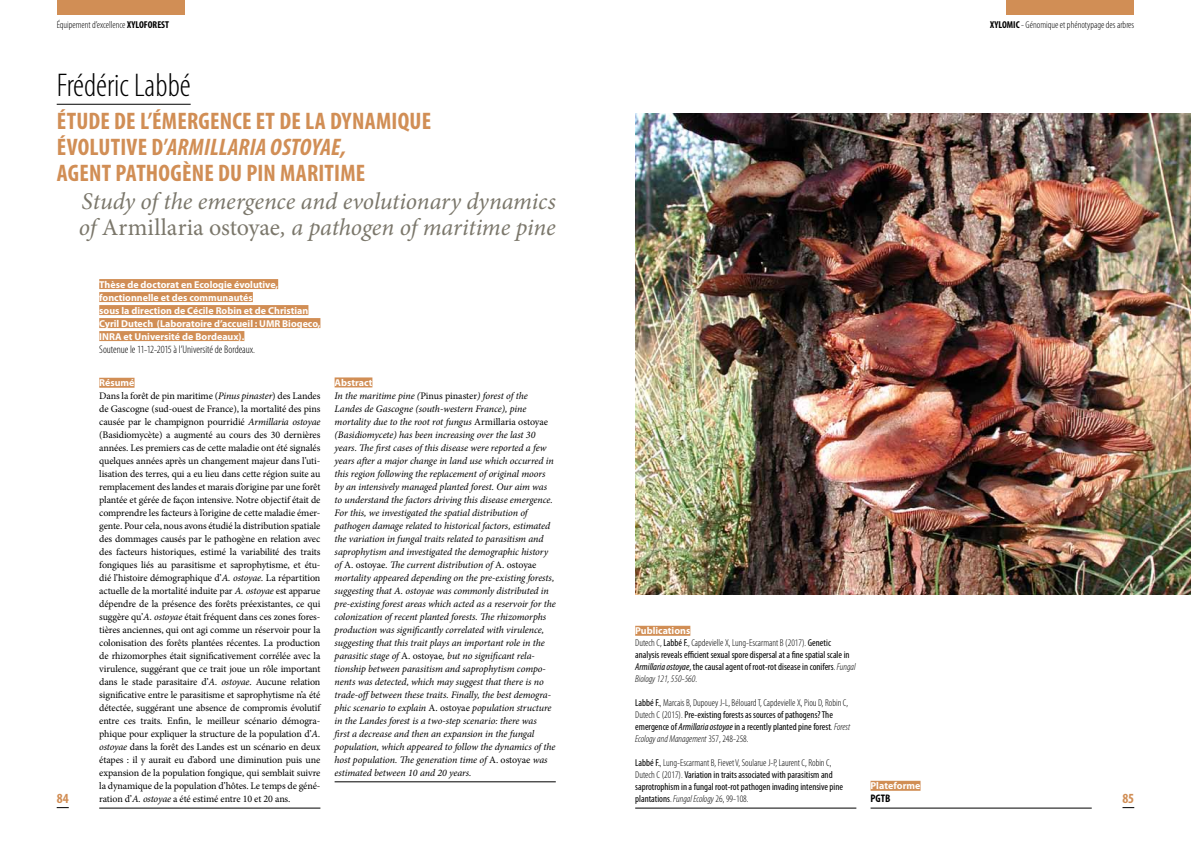
<style>
.page{position:relative;width:1191px;height:842px;background:#fff}
.page>*{position:absolute;margin:0;border:0;box-sizing:border-box;transform-origin:0 0}
.t1{font:300 condensed 33px "Myriad Pro";color:#000}
.t2{font:italic 24px/26px "Minion Pro";letter-spacing:-.01em;color:#7b776b}
.t3{font:700 condensed 24px "Myriad Pro";letter-spacing:.01em;color:#d18e55}
.t4{font:italic 700 condensed 24px "Myriad Pro";letter-spacing:.005em;color:#d18e55}
.t5{font:700 condensed 14px "Myriad Pro";color:#d18e55}
.t6{font:300 condensed 11px "Myriad Pro";letter-spacing:-.005em;color:#000}
.t7{font:700 condensed 11px "Myriad Pro";color:#000}
.t8{font:10px/13px "Minion Pro";letter-spacing:-.01em;color:#000;text-align:justify}
.t9{font:italic 10px/13px "Minion Pro";letter-spacing:-.01em;color:#000}
.t10{font:condensed 10px/12px "Myriad Pro";color:#000}
.t11{font:700 10px/13px "Myriad Pro";color:#fff}
.t12{font:300 condensed 10px "Myriad Pro";color:#000}
.s1{font-weight:700}
.s2{font-style:normal}
.s3{font-style:italic}
.s4{font-weight:700;font-stretch:normal;color:#fff}
.s5{font-weight:300}
.s6{font-weight:300;font-style:italic}
</style>
<div class="page">
<div style="left:57px;top:0;width:127px;height:14px;background:#d18e55"></div>
<div style="left:1006px;top:0;width:128px;height:14px;background:#d18e55"></div>
<svg style="left:57px;top:807px;width:12px;height:1px"></svg>
<svg style="left:1122px;top:807px;width:12px;height:1px"></svg>
<hr style="left:57px;top:104px;width:134px;height:1px;background:#000">
<div style="left:99px;top:279px;width:179px;height:10px;background:#d18e55"></div>
<div style="left:99px;top:292px;width:154px;height:10px;background:#d18e55"></div>
<div style="left:99px;top:305px;width:209px;height:10px;background:#d18e55"></div>
<div style="left:99px;top:318px;width:221px;height:10px;background:#d18e55"></div>
<div style="left:99px;top:331px;width:145px;height:10px;background:#d18e55"></div>
<div style="left:99px;top:378px;width:35px;height:10px;background:#d18e55"></div>
<hr style="left:99px;top:808px;width:221px;height:1px;background:#000">
<div style="left:334px;top:377px;width:38px;height:10px;background:#d18e55"></div>
<hr style="left:334px;top:782px;width:222px;height:1px;background:#000">
<div style="left:635px;top:626px;width:55px;height:10px;background:#d18e55"></div>
<hr style="left:635px;top:808px;width:221px;height:1px;background:#000">
<div style="left:870px;top:781px;width:50px;height:10px;background:#d18e55"></div>
<hr style="left:870px;top:808px;width:221px;height:1px;background:#000">
<img style="left:635px;top:113px;width:556px;height:481px">
<p class="t12" style="left:57px;top:20px;width:114px">Équipement d’excellence <span class="s1">XYLOFOREST</span></p>
<p class="t12" style="left:990px;top:20px;width:146px"><span class="s1">XYLOMIC</span> - Génomique et phénotypage des arbres</p>
<h1 class="t1" style="left:57px;top:67px;width:135px">Frédéric Labbé</h1>
<h2 class="t3" style="left:57px;top:106px;width:12px">ÉTUDE</h2>
<h2 class="t3" style="left:114px;top:106px;width:107px">DE L’ÉMERGENCE</h2>
<h2 class="t3" style="left:256px;top:106px;width:87px">ETDELADYNAMI</h2>
<h2 class="t3" style="left:398px;top:106px;width:23px">QUE</h2>
<h2 class="t3" style="left:57px;top:132px;width:32px">ÉVOLUTI</h2>
<h2 class="t4" style="left:127px;top:132px;width:221px"><span class="s2">VE D’</span>ARMILLARIA OSTOYAE,</h2>
<h2 class="t3" style="left:57px;top:158px;width:71px">AGENT PATHO</h2>
<h2 class="t3" style="left:170px;top:158px;width:122px">GÈNEDUPIN MARITIME</h2>
<h2 class="t2" style="left:79px;top:189px;width:478px">Study of the emergence and evolutionary dynamics of <span class="s2">Armillaria ostoyae</span>, a pathogen of maritime pine</h2>
<p class="t11" style="left:99px;top:277px;width:223px">Thèse de doctorat en Ecologie évolutive, fonctionnelle et des communautés<br>sous la direction de Cécile Robin et de Christian Cyril Dutech (Laboratoire d’accueil : UMR Biogeco, IN RA et Université de Bordeaux).</p>
<p class="t6" style="left:99px;top:343px;width:157px">Soutenue le 11-12-2015 à l’Université de Bordeaux.</p>
<p class="t11" style="left:99px;top:376px;width:37px">Résumé</p>
<p class="t8" style="left:99px;top:390px;width:223px">Dans la forêt de pin maritime (<span class="s3">Pinus pinaster</span>) des Landes de Gascogne (sud-ouest de France), la mortalité des pins causée par le champignon pourridié <span class="s3">Armillaria ostoyae </span>(Basidiomycète) a augmenté au cours des 30 dernières années. Les premiers cas de cette maladie ont été signalés quelques années après un changement majeur dans l’uti&shy;lisation des terres, qui a eu lieu dans cette région suite au remplacement des landes et marais d’origine par une forêt plantée et gérée de façon intensive. Notre objectif était de comprendre les facteurs à l’origine de cette maladie émer&shy;gente. Pour cela, nous avons étudié la distribution spatiale des dommages causés par le pathogène en relation avec des facteurs historiques, estimé la variabilité des traits fongiques liés au parasitisme et saprophytisme, et étu&shy;dié l’histoire démographique d’<span class="s3">A. ostoyae.</span> La répartition actuelle de la mortalité induite par <span class="s3">A. ostoyae</span> est apparue dépendre de la présence des forêts préexistantes, ce qui suggère qu’<span class="s3">A. ostoyae</span> était fréquent dans ces zones fores&shy;tières anciennes, qui ont agi comme un réservoir pour la colonisation des forêts plantées récentes. La production de rhizomorphes était significativement corrélée avec la virulence, suggérant que ce trait joue un rôle important dans le stade parasitaire d’<span class="s3">A. ostoyae</span>. Aucune relation significative entre le parasitisme et saprophytisme n’a été détectée, suggérant une absence de compromis évolutif entre ces traits. Enfin, le meilleur scénario démogra&shy;phique pour expliquer la structure de la population d’<span class="s3">A. ostoyae</span> dans la forêt des Landes est un scénario en deux étapes : il y aurait eu d’abord une diminution puis une expansion de la population fongique, qui semblait suivre la dynamique de la population d’hôtes. Le temps de géné&shy;ration d’<span class="s3">A. ostoyae</span> a été estimé entre 10 et 20 ans.</p>
<p class="t11" style="left:334px;top:376px;width:39px">Abstract</p>
<p class="t9" style="left:334px;top:389px;width:223px">In the maritime pine (<span class="s2">Pinus pinaster</span>) forest of the Landes de Gascogne (south-western France), pine mortality due to the root rot fungus <span class="s2">Armillaria ostoyae </span>(Basidiomycete) has been increasing over the last 30 years. The first cases of this disease were reported a few years after a major change in land use which occurred in this region following the replacement of original moors by an intensively managed planted forest. Our aim was to understand the factors driving this disease emergence.<br>For this, we investigated the spatial distribution of pathogen damage related to historical factors, estimated the variation in fungal traits related to parasitism and saprophytism and investigated the demographic history of <span class="s2">A. ostoyae</span>. The current distribution of <span class="s2">A. ostoyae </span>mortality appeared depending on the pre-existing forests, suggesting that A. ostoyae was commonly distributed in pre-existing forest areas which acted as a reservoir for the colonization of recent planted forests. The rhizomorphs production was significantly correlated with virulence, suggesting that this trait plays an important role in the parasitic stage of <span class="s2">A. ostoyae</span>, but no significant rela&shy;tionship between parasitism and saprophytism compo&shy;nents was detected, which may suggest that there is no trade-offbetween these traits. Finally, the best demogra&shy;phic scenario to explain <span class="s2">A. ostoyae</span> population structure in the Landes forest is a two-step scenario: there was<br>first a decrease and then an expansion in the fungal population, which appeared to follow the dynamics of the host population. The generation time of <span class="s2">A. ostoyae</span> was estimated between 10 and 20 years.</p>
<p class="t10" style="left:635px;top:625px;width:222px"><span class="s4">Publications<br></span><span class="s5">Dutech C,</span> Labbé F.<span class="s5">, Capdevielle X, Lung-Escarmant B (2017).</span> Genetic analysis reveals efficient sexual spore dispersal at a fine spatial scale in <span class="s3">Armillaria ostoyae</span>, the causal agent of root-rot disease in conifers<span class="s5">.</span> <span class="s6">Fungal Biology 121, 550-560</span><span class="s5">.</span></p>
<p class="t10" style="left:635px;top:697px;width:216px">Labbé F.<span class="s5">, Marcais B, Dupouey J-L, Bélouard T, Capdevielle X, Piou D, RobinC, Dutech C (2015).</span> Pre-existing forests as sources of pathogens? The emergence of <span class="s3">Armillaria ostoyae</span> in a recently planted pine forest<span class="s5">.</span> <span class="s6">Forest Ecology and Management</span> <span class="s5">357, 248-258.</span></p>
<p class="t10" style="left:635px;top:757px;width:209px">Labbé F.<span class="s5">, Lung-Escarmant B, Fievet V, Soularue J-P, Laurent C, Robin C, Dutech C (2017).</span> Variation in traits associated with parasitism and saprotrophism in a fungal root-rot pathogen invading intensive pine plantations<span class="s5">.</span> <span class="s6">Fungal Ecology</span> <span class="s5">26, 99-108.</span></p>
<p class="t11" style="left:870px;top:779px;width:51px">Plateforme</p>
<p class="t7" style="left:870px;top:792px;width:21px">PGTB</p>
<h3 class="t5" style="left:57px;top:789px;width:14px">84</h3>
<h3 class="t5" style="left:1122px;top:789px;width:13px">85</h3>
</div>
